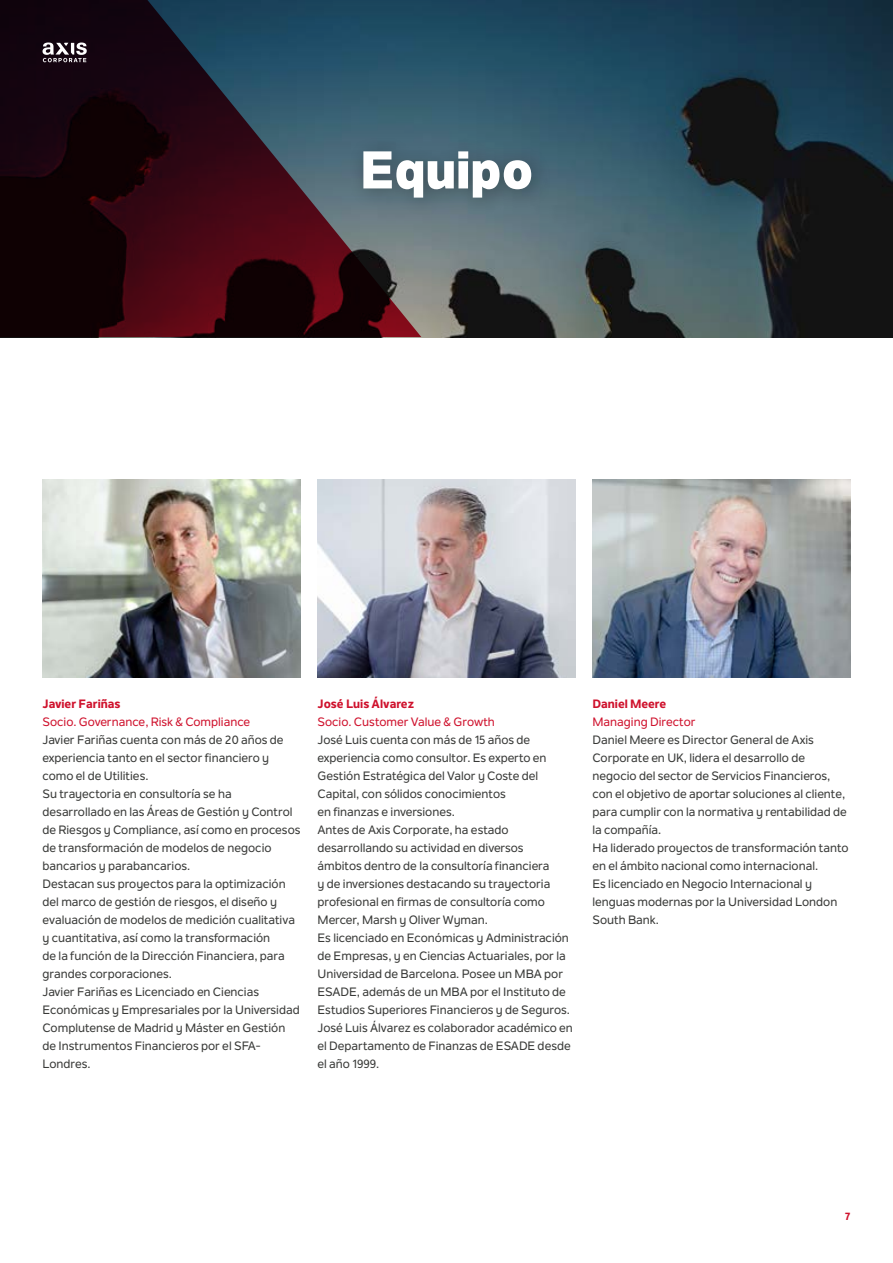
<style>
.page{position:relative;width:893px;height:1263px;background:#fff}
.page>*{position:absolute;margin:0;border:0;box-sizing:border-box;transform-origin:0 0}
.t1{font:800 52.5px "Nolan Next";color:#fff}
.t2{font:500 12px/18px "Nolan Next";color:#393a38}
.t3{font:500 12px "Nolan Next";color:#cf122d}
.t4{font:800 12px "Nolan Next";color:#cf122d}
.t5{font:800 10.5px "Nolan Next";color:#cf122d}
</style>
<div class="page">
<img style="left:43px;top:479px;width:257px;height:198px">
<img style="left:317px;top:479px;width:258px;height:198px">
<img style="left:592px;top:479px;width:258px;height:198px">
<svg style="left:421px;top:0;width:472px;height:337px"></svg>
<svg style="left:0;top:0;width:421px;height:337px"></svg>
<div style="left:347px;top:135px;width:206px;height:84px;background:#000;opacity:.3"></div>
<svg style="left:43px;top:43px;width:44px;height:19px"></svg>
<h1 class="t1" style="left:359px;top:137px;width:175px">Equipo</h1>
<p class="t4" style="left:43px;top:696px;width:80px">Javier Fariñas</p>
<p class="t3" style="left:43px;top:714px;width:209px">Socio. Governance, Risk &amp; Compliance</p>
<p class="t2" style="left:43px;top:730px;width:259px">Javier Fariñas cuenta con más de 20 años de experiencia tanto en el sector financiero y como el de Utilities.<br>Su trayectoria en consultoría se ha desarrollado en las Áreas de Gestión y Control de Riesgos y Compliance, así como en procesos de transformación de modelos de negocio bancarios y parabancarios.<br>Destacan sus proyectos para la optimización del marco de gestión de riesgos, el diseño y evaluación de modelos de medición cualitativa y cuantitativa, así como la transformación<br>de la función de la Dirección Financiera, para grandes corporaciones.<br>Javier Fariñas es Licenciado en Ciencias Económicas y Empresariales por la Universidad Complutense de Madrid y Máster en Gestión de Instrumentos Financieros por el SFA-Londres.</p>
<p class="t4" style="left:317px;top:696px;width:98px">José Luis Álvarez</p>
<p class="t3" style="left:317px;top:714px;width:179px">Socio. Customer Value &amp; Growth</p>
<p class="t2" style="left:317px;top:730px;width:257px">José Luis cuenta con más de 15 años de experiencia como consultor. Es experto en Gestión Estratégica del Valor y Coste del Capital, con sólidos conocimientos<br>en finanzas e inversiones.<br>Antes de Axis Corporate, ha estado desarrollando su actividad en diversos<br>ámbitos dentro de la consultoría financiera<br>y de inversiones destacando su trayectoria profesional en firmas de consultoría como Mercer, Marsh y Oliver Wyman.<br>Es licenciado en Económicas y Administración de Empresas, y en Ciencias Actuariales, por la Universidad de Barcelona. Posee un MBA por ESADE, además de un MBA por el Instituto de Estudios Superiores Financieros y de Seguros.<br>José Luis Álvarez es colaborador académico en el Departamento de Finanzas de ESADE desde el año 1999.</p>
<p class="t4" style="left:592px;top:696px;width:75px">Daniel Meere</p>
<p class="t3" style="left:592px;top:714px;width:105px">Managing Director</p>
<p class="t2" style="left:592px;top:730px;width:258px">Daniel Meere es Director General de Axis Corporate en UK, lidera el desarrollo de negocio del sector de Servicios Financieros, con el objetivo de aportar soluciones al cliente, para cumplir con la normativa y rentabilidad de la compañía.<br>Ha liderado proyectos de transformación tanto en el ámbito nacional como internacional.<br>Es licenciado en Negocio Internacional y lenguas modernas por la Universidad London South Bank.</p>
<p class="t5" style="left:845px;top:1210px;width:7px">7</p>
</div>
